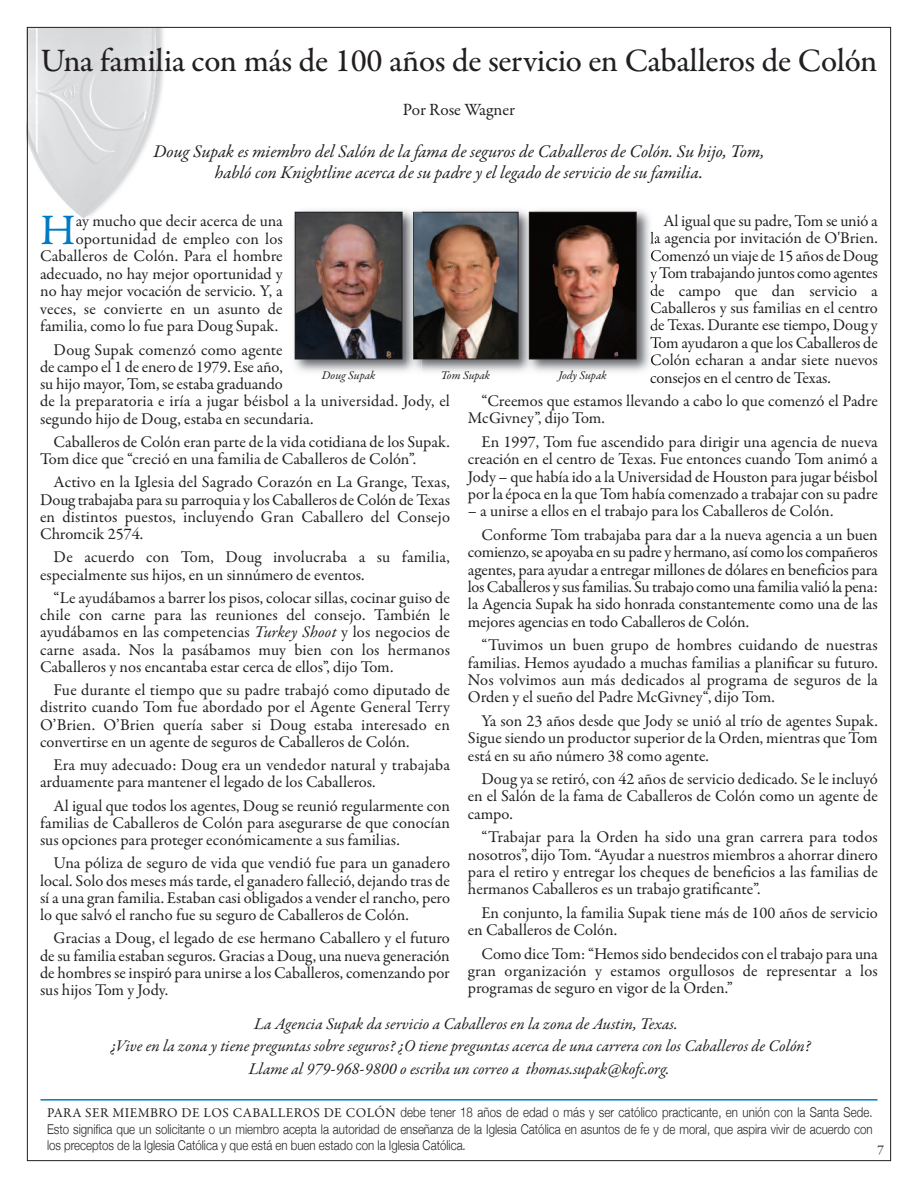
<style>
.page{position:relative;width:918px;height:1188px;background:#fff}
.page>*{position:absolute;margin:0;border:0;box-sizing:border-box;transform-origin:0 0}
.t1{font:43.8px "Garamond Premr Pro";color:#007bc3}
.t2{font:500 33px "Garamond Premr Pro";letter-spacing:-.01em;color:#231f20}
.t3{font:italic 18px/21px "Garamond Premr Pro";color:#231f20;text-align:center}
.t4{font:17.25px "Garamond Premr Pro";color:#231f20}
.t5{font:16.5px/17.4px "Garamond Premr Pro";color:#231f20;text-align:justify}
.t6{font:italic 16.5px "Garamond Premr Pro";color:#231f20}
.t7{font:300 13.5px/16.5px "Helvetica Neue";color:#231f20;text-align:justify;scale:.85 1}
.t8{font:13.5px "Garamond Premr Pro";color:#231f20}
.t9{font:italic 12px "Garamond Premr Pro";letter-spacing:-.005em;color:#231f20}
.s1{font-style:italic}
.s2{font-family:"Garamond Premr Pro";font-weight:400}
</style>
<div class="page">
<img style="left:29px;top:29px;width:134px;height:190px">
<hr style="left:41px;top:1099px;width:837px;height:2px;background:#007bc3">
<img style="left:422px;top:210px;width:234px;height:169px">
<img style="left:422px;top:214px;width:95px;height:143px">
<div style="left:413px;top:212px;width:106px;height:147px;border:1px solid #231f20"></div>
<img style="left:294px;top:210px;width:128px;height:162px">
<img style="left:413px;top:212px;width:1px;height:147px">
<img style="left:414px;top:213px;width:8px;height:146px">
<img style="left:297px;top:214px;width:103px;height:143px">
<div style="left:295px;top:212px;width:107px;height:147px;border:1px solid #231f20"></div>
<svg style="left:650px;top:232px;width:6px;height:29px"></svg>
<svg style="left:650px;top:271px;width:6px;height:25px"></svg>
<svg style="left:651px;top:302px;width:5px;height:11px"></svg>
<svg style="left:651px;top:319px;width:5px;height:12px"></svg>
<svg style="left:650px;top:337px;width:6px;height:29px"></svg>
<svg style="left:651px;top:375px;width:5px;height:4px"></svg>
<img style="left:531px;top:214px;width:104px;height:143px">
<div style="left:529px;top:212px;width:108px;height:147px;border:1px solid #231f20"></div>
<h2 class="t2" style="left:41px;top:48px;width:839px">Una familia con más de 100 años de servicio en Caballeros de Colón</h2>
<p class="t4" style="left:403px;top:102px;width:114px">Por Rose Wagner</p>
<p class="t3" style="left:153px;top:142px;width:613px">Doug Supak es miembro del Salón de la fama de seguros de Caballeros de Colón. Su hijo, Tom, habló con Knightline acerca de su padre y el legado de servicio de su familia.</p>
<h1 class="t1" style="left:40px;top:213px;width:37px">H</h1>
<p class="t5" style="left:650px;top:214px;width:229px;text-indent:14px">Al igual que su padre, Tom se unió a la agencia por invitación de O'Brien.<br>Comenzó un viaje de 15 años de Doug y Tom trabajando juntos como agentes de campo que dan servicio a Caballeros y sus familias en el centro de Texas. Durante ese tiempo, Doug y Tom ayudaron a que los Caballeros de Colón echaran a andar siete nuevos consejos en el centro de Texas.</p>
<p class="t5" style="left:468px;top:394px;width:411px;text-indent:14px">“Creemos que estamos llevando a cabo lo que comenzó el Padre<br>McGivney”, dijo Tom.</p>
<p class="t5" style="left:468px;top:434px;width:411px;text-indent:14px">En 1997, Tom fue ascendido para dirigir una agencia de nueva creación en el centro de Texas. Fue entonces cuando Tom animó a Jody – que había ido a la Universidad de Houston para jugar béisbol por la época en la que Tom había comenzado a trabajar con su padre</p>
<p class="t5" style="left:481px;top:501px;width:398px;line-height:23.4px;text-indent:-13px">– a unirse a ellos en el trabajo para los Caballeros de Colón.<br>Conforme Tom trabajaba para dar a la nueva agencia a un buen</p>
<p class="t5" style="left:468px;top:545px;width:411px">comienzo, se apoyaba en su padre y hermano, así como los compañeros agentes, para ayudar a entregar millones de dólares en beneficios para los Caballeros y sus familias. Su trabajo como una familia valió la pena: la Agencia Supak ha sido honrada constantemente como una de las mejores agencias en todo Caballeros de Colón.</p>
<p class="t5" style="left:468px;top:638px;width:411px;text-indent:13px">“Tuvimos un buen grupo de hombres cuidando de nuestras familias. Hemos ayudado a muchas familias a planificar su futuro.<br>Nos volvimos aun más dedicados al programa de seguros de la Orden y el sueño del Padre McGivney“, dijo Tom.</p>
<p class="t5" style="left:468px;top:713px;width:411px;text-indent:14px">Ya son 23 años desde que Jody se unió al trío de agentes Supak.<br>Sigue siendo un productor superior de la Orden, mientras que Tom está en su año número 38 como agente.</p>
<p class="t5" style="left:468px;top:772px;width:411px;text-indent:14px">Doug ya se retiró, con 42 años de servicio dedicado. Se le incluyó en el Salón de la fama de Caballeros de Colón como un agente de campo.</p>
<p class="t5" style="left:468px;top:830px;width:411px;text-indent:13px">“Trabajar para la Orden ha sido una gran carrera para todos nosotros”, dijo Tom. “Ayudar a nuestros miembros a ahorrar dinero para el retiro y entregar los cheques de beneficios a las familias de hermanos Caballeros es un trabajo gratificante”.</p>
<p class="t5" style="left:468px;top:905px;width:411px;text-indent:14px">En conjunto, la familia Supak tiene más de 100 años de servicio en Caballeros de Colón.</p>
<p class="t5" style="left:468px;top:946px;width:411px;text-indent:14px">Como dice Tom: “Hemos sido bendecidos con el trabajo para una gran organización y estamos orgullosos de representar a los programas de seguro en vigor de la Orden.”</p>
<p class="t5" style="left:40px;top:214px;width:244px;text-align:right">ay mucho que decir acerca de una oportunidad de empleo con los Caballeros de Colón. Para el hombre adecuado, no hay mejor oportunidad y no hay mejor vocación de servicio. Y, a veces, se convierte en un asunto de familia, como lo fue para Doug Supak.</p>
<p class="t5" style="left:40px;top:342px;width:411px;text-align:left;text-indent:13px">Doug Supak comenzó como agente<br>de campo el 1 de enero de 1979. Ese año,<br>su hijo mayor, Tom, se estaba graduando<br>de la preparatoria e iría a jugar béisbol a la universidad. Jody, el segundo hijo de Doug, estaba en secundaria.</p>
<p class="t5" style="left:40px;top:435px;width:411px;text-indent:13px">Caballeros de Colón eran parte de la vida cotidiana de los Supak.<br>Tom dice que “creció en una familia de Caballeros de Colón”.</p>
<p class="t5" style="left:40px;top:475px;width:411px;text-indent:14px">Activo en la Iglesia del Sagrado Corazón en La Grange, Texas, Doug trabajaba para su parroquia y los Caballeros de Colón de Texas en distintos puestos, incluyendo Gran Caballero del Consejo Chromcik 2574.</p>
<p class="t5" style="left:40px;top:550px;width:411px;text-indent:13px">De acuerdo con Tom, Doug involucraba a su familia, especialmente sus hijos, en un sinnúmero de eventos.</p>
<p class="t5" style="left:40px;top:591px;width:411px;text-indent:14px">“Le ayudábamos a barrer los pisos, colocar sillas, cocinar guiso de chile con carne para las reuniones del consejo. También le ayudábamos en las competencias <span class="s1">Turkey Shoot</span> y los negocios de carne asada. Nos la pasábamos muy bien con los hermanos Caballeros y nos encantaba estar cerca de ellos”, dijo Tom.</p>
<p class="t5" style="left:40px;top:683px;width:411px;text-indent:14px">Fue durante el tiempo que su padre trabajó como diputado de distrito cuando Tom fue abordado por el Agente General Terry O’Brien. O’Brien quería saber si Doug estaba interesado en convertirse en un agente de seguros de Caballeros de Colón.</p>
<p class="t5" style="left:40px;top:758px;width:411px;text-indent:14px">Era muy adecuado: Doug era un vendedor natural y trabajaba arduamente para mantener el legado de los Caballeros.</p>
<p class="t5" style="left:40px;top:798px;width:411px;text-indent:14px">Al igual que todos los agentes, Doug se reunió regularmente con familias de Caballeros de Colón para asegurarse de que conocían sus opciones para proteger económicamente a sus familias.</p>
<p class="t5" style="left:40px;top:856px;width:411px;text-indent:14px">Una póliza de seguro de vida que vendió fue para un ganadero local. Solo dos meses más tarde, el ganadero falleció, dejando tras de sí a una gran familia. Estaban casi obligados a vender el rancho, pero lo que salvó el rancho fue su seguro de Caballeros de Colón.</p>
<p class="t5" style="left:40px;top:931px;width:411px;text-indent:14px">Gracias a Doug, el legado de ese hermano Caballero y el futuro de su familia estaban seguros. Gracias a Doug, una nueva generación de hombres se inspiró para unirse a los Caballeros, comenzando por sus hijos Tom y Jody.</p>
<p class="t9" style="left:322px;top:370px;width:55px">Doug Supak</p>
<p class="t9" style="left:441px;top:370px;width:51px">Tom Supak</p>
<p class="t9" style="left:558px;top:370px;width:50px">Jody Supak</p>
<p class="t6" style="left:254px;top:1017px;width:425px">La Agencia Supak da servicio a Caballeros en la zona de Austin, Texas.</p>
<p class="t6" style="left:111px;top:1039px;width:702px">¿Vive en la zona y tiene preguntas sobre seguros? ¿O tiene preguntas acerca de una carrera con los Caballeros de Colón?</p>
<p class="t6" style="left:249px;top:1062px;width:422px">Llame al 979-968-9800 o escriba un correo a thomas.supak@kofc.org.</p>
<p class="t7" style="left:47px;top:1104px;width:973px"><span class="s2">PARA SER MIEMBRO DE LOS CABALLEROS DE COLóN</span> debe tener 18 años de edad o más y ser católico practicante, en unión con la Santa Sede.<br>Esto significa que un solicitante o un miembro acepta la autoridad de enseñanza de la Iglesia Católica en asuntos de fe y de moral, que aspira vivir de acuerdo con los preceptos de la Iglesia Católica y que está en buen estado con la Iglesia Católica.</p>
<p class="t8" style="left:878px;top:1145px;width:8px">7</p>
</div>
